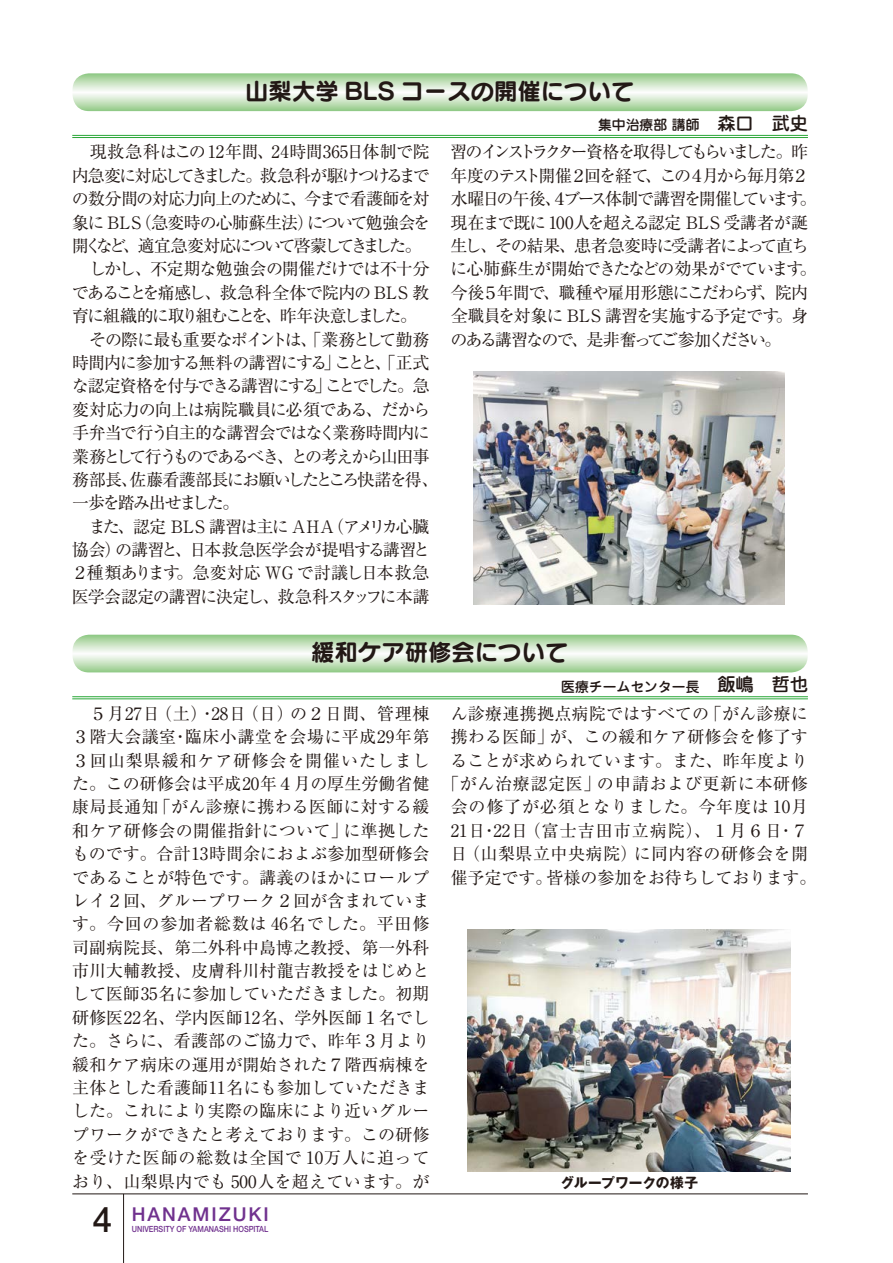
<style>
.page{position:relative;width:893px;height:1263px;background:#fff}
.page>*{position:absolute;margin:0;border:0;box-sizing:border-box;transform-origin:0 0}
.t1{font:23.4px "Seurat Pro B";color:#221815}
.t2{font:500 19.2px "Helvetica Neue LT Std";letter-spacing:.1em;color:#70318e}
.t3{font:16.95px/23.4px "Ryumin Pro";letter-spacing:-.075em;color:#221815}
.t4{font:16.95px/23.4px "Ryumin Pro";letter-spacing:-.045em;color:#221815;text-align:justify}
.t5{font:16.95px/23.4px "Ryumin Pro";letter-spacing:-.085em;color:#221815}
.t6{font:16.95px/23.4px "Ryumin Pro";letter-spacing:.015em;color:#221815;text-align:center}
.t7{font:500 13.8px "Jun 34 Pro";color:#221815}
.t8{font:700 13.8px "Gothic MB101 Pr 5";letter-spacing:.005em;color:#221815}
.t9{font:500 8.55px "Helvetica Neue LT Std";color:#70318e;scale:.86 1}
.s1{font-size:18px}
.s2{font-family:"Futo Go B101 Pro";font-weight:700;font-size:34.05px;color:#221815}
</style>
<div class="page">
<svg style="left:73px;top:73px;width:735px;height:38px;background:#c9e3c2"></svg>
<svg style="left:73px;top:635px;width:735px;height:37px;background:#c9e3c3"></svg>
<hr style="left:72px;top:135px;width:736px;height:1px;background:#2aa738">
<hr style="left:72px;top:137px;width:736px;height:1px;background:#2aa738">
<hr style="left:72px;top:696px;width:736px;height:1px;background:#2aa738">
<hr style="left:72px;top:698px;width:736px;height:1px;background:#2aa738">
<img style="left:474px;top:371px;width:311px;height:234px">
<img style="left:468px;top:929px;width:323px;height:242px">
<hr style="left:72px;top:1193px;width:736px;height:1px;background:#221815">
<hr style="left:123px;top:1194px;width:1px;height:69px;background:#221815">
<h1 class="t1" style="left:245px;top:75px;width:391px">山梨大学 BLS コースの開催について</h1>
<p class="t3" style="left:71px;top:139px;width:369px">　現救急科はこの12年間、24時間365日体制で院内急変に対応してきました。救急科が駆けつけるまでの数分間の対応力向上のために、今まで看護師を対象に BLS（急変時の心肺蘇生法）について勉強会を開くなど、適宜急変対応について啓蒙してきました。　しかし、不定期な勉強会の開催だけでは不十分であることを痛感し、救急科全体で院内の BLS 教育に組織的に取り組むことを、昨年決意しました。<br>　その際に最も重要なポイントは、「業務として勤務時間内に参加する無料の講習にする」ことと、「正式な認定資格を付与できる講習にする」ことでした。急変対応力の向上は病院職員に必須である、だから手弁当で行う自主的な講習会ではなく業務時間内に業務として行うものであるべき、との考えから山田事務部長、佐藤看護部長にお願いしたところ快諾を得、一歩を踏み出せました。<br>　また、認定 BLS 講習は主に AHA（アメリカ心臓協会）の講習と、日本救急医学会が提唱する講習と<br>２種類あります。急変対応 WG で討議し日本救急医学会認定の講習に決定し、救急科スタッフに本講</p>
<p class="t7" style="left:598px;top:114px;width:211px">集中治療部 講師 <span class="s1">森口　武史</span></p>
<p class="t5" style="left:450px;top:139px;width:368px">習のインストラクター資格を取得してもらいました。昨年度のテスト開催２回を経て、この４月から毎月第２水曜日の午後、４ブース体制で講習を開催しています。現在まで既に 100人を超える認定 BLS 受講者が誕生し、その結果、患者急変時に受講者によって直ちに心肺蘇生が開始できたなどの効果がでています。今後５年間で、職種や雇用形態にこだわらず、院内全職員を対象に BLS 講習を実施する予定です。身のある講習なので、是非奮ってご参加ください。</p>
<h1 class="t1" style="left:311px;top:636px;width:259px">緩和ケア研修会について</h1>
<p class="t4" style="left:72px;top:701px;width:359px">　５月27日（土）・28日（日）の２日間、管理棟３階大会議室・臨床小講堂を会場に平成29年第３回山梨県緩和ケア研修会を開催いたしました。この研修会は平成20年４月の厚生労働省健康局長通知「がん診療に携わる医師に対する緩和ケア研修会の開催指針について」に準拠したものです。合計13時間余におよぶ参加型研修会であることが特色です。講義のほかにロールプレイ２回、グループワーク２回が含まれています。今回の参加者総数は 46名でした。平田修司副病院長、第二外科中島博之教授、第一外科市川大輔教授、皮膚科川村龍吉教授をはじめとして医師35名に参加していただきました。初期研修医22名、学内医師12名、学外医師１名でした。さらに、看護部のご協力で、昨年３月より緩和ケア病床の運用が開始された７階西病棟を主体とした看護師11名にも参加していただきました。これにより実際の臨床により近いグループワークができたと考えております。この研修を受けた医師の総数は全国で 10万人に迫っており、山梨県内でも 500人を超えています。が</p>
<p class="t2" style="left:93px;top:1202px;width:177px"><span class="s2">4</span> HANAMIZUKI</p>
<p class="t9" style="left:132px;top:1224px;width:160px">UNIVERSITY OF YAMANASHI HOSPITAL</p>
<p class="t7" style="left:561px;top:675px;width:248px">医療チームセンター長 <span class="s1">飯嶋　哲也</span></p>
<p class="t6" style="left:442px;top:701px;width:376px">ん診療連携拠点病院ではすべての「がん診療に携わる医師」が、この緩和ケア研修会を修了することが求められています。また、昨年度より「がん治療認定医」の申請および更新に本研修会の修了が必須となりました。今年度は 10月<br>21日・22日（富士吉田市立病院）、１月６日・７日（山梨県立中央病院）に同内容の研修会を開催予定です。皆様の参加をお待ちしております。</p>
<p class="t8" style="left:560px;top:1171px;width:139px">グループワークの様子</p>
</div>
